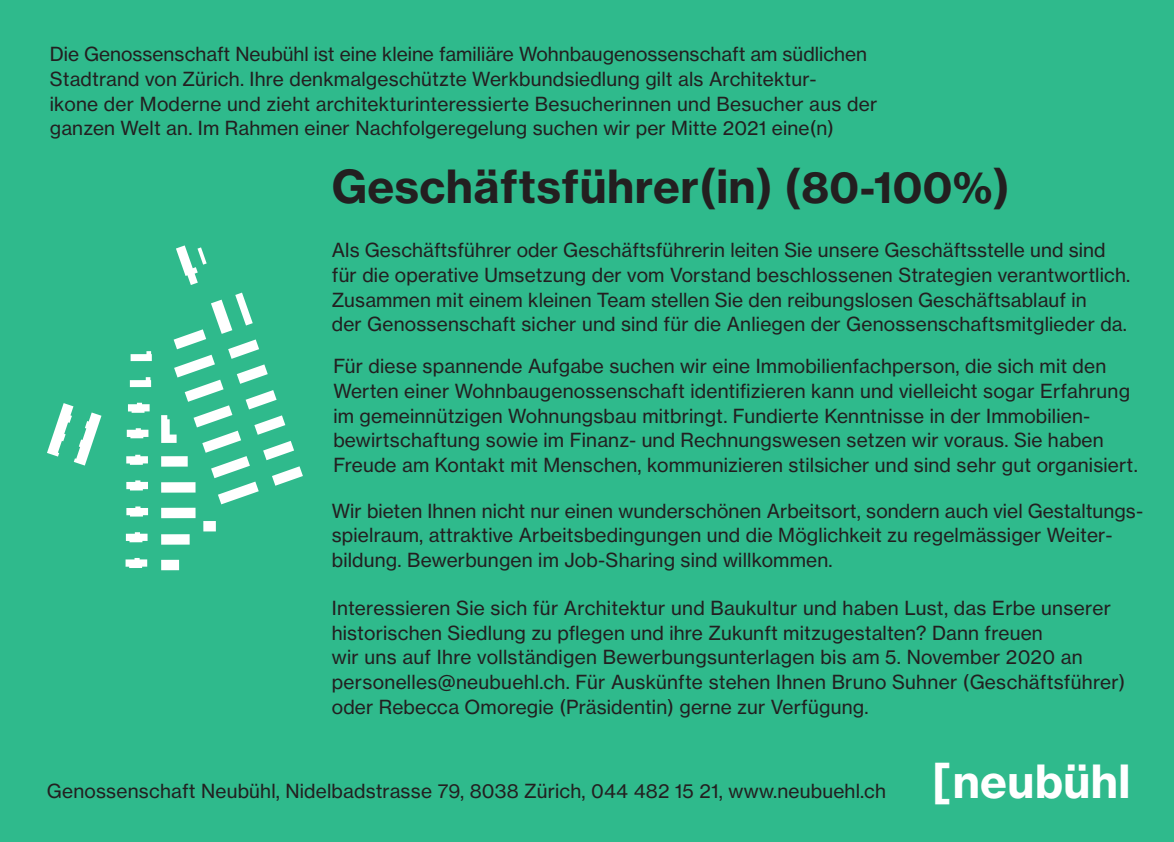
<style>
.page{position:relative;width:1174px;height:842px;background:#2fba8c}
.page>*{position:absolute;margin:0;border:0;box-sizing:border-box;transform-origin:0 0}
.t1{font:45px "N Haas Grotesk TX Pro 75 Bd";letter-spacing:.01em;color:#231f20}
.t2{font:45px "N Haas Grotesk TX Pro 75 Bd";letter-spacing:.01em;color:#fff}
.t3{font:19.12px/24.8px "N Haas Grotesk TX Pro 55 Rg";letter-spacing:.01em;color:#231f20}
.s1{font-size:42.75px}
</style>
<div class="page">
<div style="left:161px;top:534px;width:29px;height:11px;background:#fff"></div>
<div style="left:161px;top:508px;width:34px;height:10px;background:#fff"></div>
<svg style="left:161px;top:293px;width:142px;height:211px"></svg>
<div style="left:203px;top:521px;width:13px;height:10px;background:#fff"></div>
<div style="left:161px;top:560px;width:18px;height:10px;background:#fff"></div>
<svg style="left:131px;top:351px;width:21px;height:10px"></svg>
<svg style="left:128px;top:403px;width:22px;height:10px"></svg>
<svg style="left:127px;top:428px;width:21px;height:10px"></svg>
<svg style="left:126px;top:455px;width:22px;height:10px"></svg>
<svg style="left:126px;top:480px;width:22px;height:10px"></svg>
<svg style="left:126px;top:506px;width:22px;height:11px"></svg>
<svg style="left:126px;top:532px;width:22px;height:10px"></svg>
<svg style="left:126px;top:558px;width:21px;height:10px"></svg>
<svg style="left:176px;top:245px;width:31px;height:40px"></svg>
<svg style="left:47px;top:403px;width:54px;height:63px"></svg>
<svg style="left:130px;top:377px;width:21px;height:10px"></svg>
<p class="t3" style="left:50px;top:42px;width:829px">Die Genossenschaft Neubühl ist eine kleine familiäre Wohnbaugenossenschaft am südlichen Stadtrand von Zürich. Ihre denkmalgeschützte Werkbundsiedlung gilt als Architektur-<br>ikone der Moderne und zieht architekturinteressierte Besucherinnen und Besucher aus der ganzen Welt an. Im Rahmen einer Nachfolgeregelung suchen wir per Mitte 2021 eine(n)</p>
<h1 class="t1" style="left:332px;top:159px;width:679px">Geschäftsführer(in) (<span class="s1">80-100%</span>)</h1>
<p class="t3" style="left:332px;top:238px;width:800px">Als Geschäftsführer oder Geschäftsführerin leiten Sie unsere Geschäftsstelle und sind für die operative Umsetzung der vom Vorstand beschlossenen Strategien verantwortlich.<br>Zusammen mit einem kleinen Team stellen Sie den reibungslosen Geschäftsablauf in<br>der Genossenschaft sicher und sind für die Anliegen der Genossenschaftsmitglieder da.</p>
<p class="t3" style="left:333px;top:354px;width:806px">Für diese spannende Aufgabe suchen wir eine Immobilienfachperson, die sich mit den Werten einer Wohnbaugenossenschaft identifizieren kann und vielleicht sogar Erfahrung im gemeinnützigen Wohnungsbau mitbringt. Fundierte Kenntnisse in der Immobilien&shy;bewirtschaftung sowie im Finanz- und Rechnungswesen setzen wir voraus. Sie haben Freude am Kontakt mit Menschen, kommunizieren stilsicher und sind sehr gut organisiert.</p>
<p class="t3" style="left:332px;top:498px;width:813px">Wir bieten Ihnen nicht nur einen wunderschönen Arbeitsort, sondern auch viel Gestaltungs&shy;spielraum, attraktive Arbeitsbedingungen und die Möglichkeit zu regelmässiger Weiter&shy;bildung. Bewerbungen im Job-Sharing sind willkommen.</p>
<p class="t3" style="left:332px;top:596px;width:795px">Interessieren Sie sich für Architektur und Baukultur und haben Lust, das Erbe unserer historischen Siedlung zu pflegen und ihre Zukunft mitzugestalten? Dann freuen<br>wir uns auf Ihre vollständigen Bewerbungsunterlagen bis am 5. November 2020 an personelles@neubuehl.ch. Für Auskünfte stehen Ihnen Bruno Suhner (Geschäftsführer) oder Rebecca Omoregie (Präsidentin) gerne zur Verfügung.</p>
<p class="t3" style="left:47px;top:779px;width:840px">Genossenschaft Neubühl, Nidelbadstrasse 79, 8038 Zürich, 044 482 15 21, www.neubuehl.ch</p>
<h1 class="t2" style="left:932px;top:753px;width:200px">[neubühl</h1>
</div>
